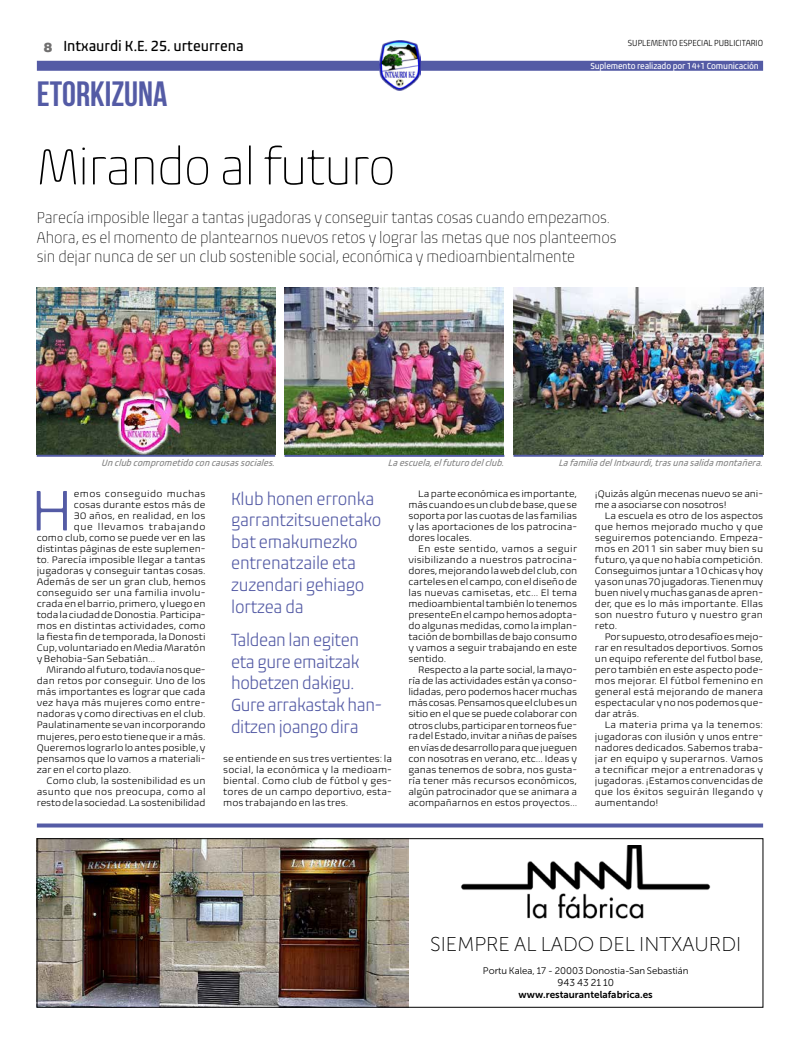
<style>
.page{position:relative;width:800px;height:1049px;background:#fff}
.page>*{position:absolute;margin:0;border:0;box-sizing:border-box;transform-origin:0 0}
.t1{font:300 58.5px "Biome Pro";color:#545ba5}
.t2{font:200 condensed 52px "Biome Pro";letter-spacing:-.015em;color:#000}
.t3{font:700 35px "Bebas Neue";color:#545ba5}
.t4{font:20px "Museo Sans 100";color:#000}
.t5{font:300 condensed 18px/21.6px "Biome Pro";letter-spacing:-.01em;color:#545ba5}
.t6{font:200 condensed 16px/19.2px "Biome Pro";letter-spacing:-.005em;color:#000}
.t7{font:condensed 15px "Biome Pro";color:#000}
.t8{font:10px "Museo Sans 700";color:#000}
.t9{font:10px "Museo Sans 300";color:#000}
.t10{font:300 9.6px/11px "Biome Pro";color:#000;text-align:justify}
.t11{font:300 9.6px "Biome Pro";letter-spacing:.02em;color:#000}
.t12{font:9.6px "Museo Sans 300";color:#000}
.t13{font:300 9.6px "Biome Pro";letter-spacing:.055em;color:#000}
.t14{font:300 9.6px "Biome Pro";letter-spacing:.035em;color:#000}
.t15{font:italic condensed 9.5px "Biome Pro";color:#878787}
.t16{font:condensed 9px "Biome Pro";letter-spacing:-.015em;color:#fff}
.t17{font:300 condensed 9px "Biome Pro";color:#000}
.s1{font-family:"Swiss 721 BT";font-weight:900;font-stretch:normal;font-size:13px;color:#706f6f}
</style>
<div class="page">
<div style="left:37px;top:61px;width:762px;height:10px;background:#545ba5"></div>
<div style="left:763px;top:60px;width:36px;height:12px;background:#fff"></div>
<img style="left:379px;top:40px;width:41px;height:50px">
<img style="left:39px;top:840px;width:369px;height:165px">
<div style="left:37px;top:838px;width:726px;height:169px;border:1px solid #000"></div>
<svg style="left:37px;top:823px;width:726px;height:4px;background:#696fb0"></svg>
<img style="left:37px;top:288px;width:238px;height:167px">
<img style="left:284px;top:288px;width:219px;height:167px">
<img style="left:513px;top:288px;width:250px;height:167px">
<img style="left:461px;top:846px;width:250px;height:73px">
<hr style="left:513px;top:455px;width:250px;height:2px;background:#545ba5">
<hr style="left:284px;top:455px;width:220px;height:2px;background:#545ba5">
<hr style="left:37px;top:455px;width:238px;height:2px;background:#545ba5">
<h3 class="t7" style="left:44px;top:36px;width:201px"><span class="s1">8</span> Intxaurdi K.E. 25. urteurrena</h3>
<p class="t17" style="left:627px;top:38px;width:137px">SUPLEMENTO ESPECIAL PUBLICITARIO</p>
<p class="t16" style="left:590px;top:60px;width:170px">Suplemento realizado por 14+1 Comunicación</p>
<h3 class="t3" style="left:37px;top:74px;width:132px">ETORKIZUNA</h3>
<h2 class="t2" style="left:37px;top:133px;width:360px">Mirando al futuro</h2>
<p class="t6" style="left:37px;top:208px;width:581px">Parecía imposible llegar a tantas jugadoras y conseguir tantas cosas cuando empezamos.<br>Ahora, es el momento de plantearnos nuevos retos y lograr las metas que nos planteemos sin dejar nunca de ser un club sostenible social, económica y medioambientalmente</p>
<p class="t15" style="left:102px;top:457px;width:175px">Un club comprometido con causas sociales.</p>
<p class="t15" style="left:388px;top:457px;width:117px">La escuela, el futuro del club.</p>
<p class="t15" style="left:559px;top:457px;width:205px">La familia del Intxaurdi, tras una salida montañera.</p>
<h1 class="t1" style="left:31px;top:473px;width:44px">H</h1>
<p class="t14" style="left:74px;top:488px;width:133px">emos conseguido muchas</p>
<p class="t10" style="left:74px;top:500px;width:133px">cosas durante estos más de</p>
<p class="t10" style="left:74px;top:511px;width:133px">30 años, en realidad, en los</p>
<p class="t13" style="left:74px;top:521px;width:133px">que llevamos trabajando</p>
<p class="t10" style="left:37px;top:533px;width:170px">como club, como se puede ver en las</p>
<p class="t10" style="left:37px;top:544px;width:170px">distintas páginas de este suplemen-</p>
<p class="t10" style="left:37px;top:555px;width:170px">to. Parecía imposible llegar a tantas</p>
<p class="t10" style="left:37px;top:566px;width:170px">jugadoras y conseguir tantas cosas.</p>
<p class="t10" style="left:37px;top:577px;width:170px">Además de ser un gran club, hemos</p>
<p class="t11" style="left:37px;top:587px;width:170px">conseguido ser una familia involu-</p>
<p class="t10" style="left:37px;top:599px;width:170px">crada en el barrio, primero, y luego en</p>
<p class="t10" style="left:37px;top:610px;width:170px">toda la ciudad de Donostia. Participa-</p>
<p class="t10" style="left:37px;top:621px;width:170px">mos en distintas actividades, como</p>
<p class="t10" style="left:37px;top:632px;width:170px">la fiesta fin de temporada, la Donosti</p>
<p class="t10" style="left:37px;top:643px;width:170px">Cup, voluntariado en Media Maratón</p>
<p class="t10" style="left:37px;top:654px;width:120px">y Behobia-San Sebatián…</p>
<p class="t10" style="left:47px;top:665px;width:160px">Mirando al futuro, todavía nos que-</p>
<p class="t10" style="left:37px;top:676px;width:170px">dan retos por conseguir. Uno de los</p>
<p class="t10" style="left:37px;top:687px;width:170px">más importantes es lograr que cada</p>
<p class="t10" style="left:37px;top:698px;width:170px">vez haya más mujeres como entre-</p>
<p class="t10" style="left:37px;top:709px;width:170px">nadoras y como directivas en el club.</p>
<p class="t10" style="left:37px;top:720px;width:170px">Paulatinamente se van incorporando</p>
<p class="t10" style="left:37px;top:731px;width:170px">mujeres, pero esto tiene que ir a más.</p>
<p class="t10" style="left:37px;top:742px;width:170px">Queremos lograrlo lo antes posible, y</p>
<p class="t10" style="left:37px;top:753px;width:170px">pensamos que lo vamos a materiali-</p>
<p class="t10" style="left:37px;top:764px;width:96px">zar en el corto plazo.</p>
<p class="t10" style="left:47px;top:775px;width:160px">Como club, la sostenibilidad es un</p>
<p class="t11" style="left:37px;top:785px;width:170px">asunto que nos preocupa, como al</p>
<p class="t10" style="left:37px;top:797px;width:170px">resto de la sociedad. La sostenibilidad</p>
<h3 class="t5" style="left:231px;top:487px;width:152px">Klub honen erronka garrantzitsuenetako bat emakumezko entrenatzaile eta zuzendari gehiago lortzea da</h3>
<h3 class="t5" style="left:231px;top:629px;width:152px">Taldean lan egiten eta gure emaitzak hobetzen dakigu.<br>Gure arrakastak han&shy;ditzen joango dira</h3>
<p class="t10" style="left:223px;top:753px;width:170px">se entiende en sus tres vertientes: la social, la económica y la medioam&shy;biental. Como club de fútbol y ges&shy;tores de un campo deportivo, esta&shy;mos trabajando en las tres.</p>
<p class="t10" style="left:408px;top:489px;width:170px;text-indent:10px">La parte económica es importante, más cuando es un club de base, que se soporta por las cuotas de las familias y las aportaciones de los patrocina&shy;dores locales.</p>
<p class="t10" style="left:408px;top:544px;width:170px;text-indent:10px">En este sentido, vamos a seguir visibilizando a nuestros patrocina&shy;dores, mejorando la web del club, con carteles en el campo, con el diseño de las nuevas camisetas, etc… El tema medioambiental también lo tenemos presenteEn el campo hemos adopta&shy;do algunas medidas, como la implan&shy;tación de bombillas de bajo consumo y vamos a seguir trabajando en este sentido.</p>
<p class="t10" style="left:408px;top:665px;width:170px;text-indent:10px">Respecto a la parte social, la mayo&shy;ría de las actividades están ya conso&shy;lidadas, pero podemos hacer muchas más cosas. Pensamos que el club es un sitio en el que se puede colaborar con otros clubs, participar en torneos fue&shy;ra del Estado, invitar a niñas de países en vías de desarrollo para que jueguen con nosotras en verano, etc… Ideas y ganas tenemos de sobra, nos gusta&shy;ría tener más recursos económicos, algún patrocinador que se animara a acompañarnos en estos proyectos…</p>
<p class="t10" style="left:594px;top:489px;width:170px">¡Quizás algún mecenas nuevo se ani&shy;me a asociarse con nosotros!</p>
<p class="t10" style="left:594px;top:511px;width:170px;text-indent:10px">La escuela es otro de los aspectos que hemos mejorado mucho y que seguiremos potenciando. Empeza&shy;mos en 2011 sin saber muy bien su futuro, ya que no había competición.<br>Conseguimos juntar a 10 chicas y hoy ya son unas 70 jugadoras. Tienen muy buen nivel y muchas ganas de apren&shy;der, que es lo más importante. Ellas son nuestro futuro y nuestro gran reto.</p>
<p class="t10" style="left:594px;top:632px;width:170px;text-indent:10px">Por supuesto, otro desafío es mejo&shy;rar en resultados deportivos. Somos un equipo referente del futbol base, pero también en este aspecto pode&shy;mos mejorar. El fútbol femenino en general está mejorando de manera espectacular y no nos podemos que&shy;dar atrás.</p>
<p class="t10" style="left:594px;top:720px;width:170px;text-indent:10px">La materia prima ya la tenemos: jugadoras con ilusión y unos entre&shy;nadores dedicados. Sabemos traba&shy;jar en equipo y superarnos. Vamos a tecnificar mejor a entrenadoras y jugadoras. ¡Estamos convencidas de que los éxitos seguirán llegando y aumentando!</p>
<h3 class="t4" style="left:430px;top:934px;width:312px">SIEMPRE AL LADO DEL INTXAURDI</h3>
<p class="t12" style="left:483px;top:965px;width:207px">Portu Kalea, 17 - 20003 Donostia-San Sebastián</p>
<p class="t9" style="left:557px;top:977px;width:58px">943 43 21 10</p>
<p class="t8" style="left:518px;top:989px;width:136px">www.restaurantelafabrica.es</p>
</div>
